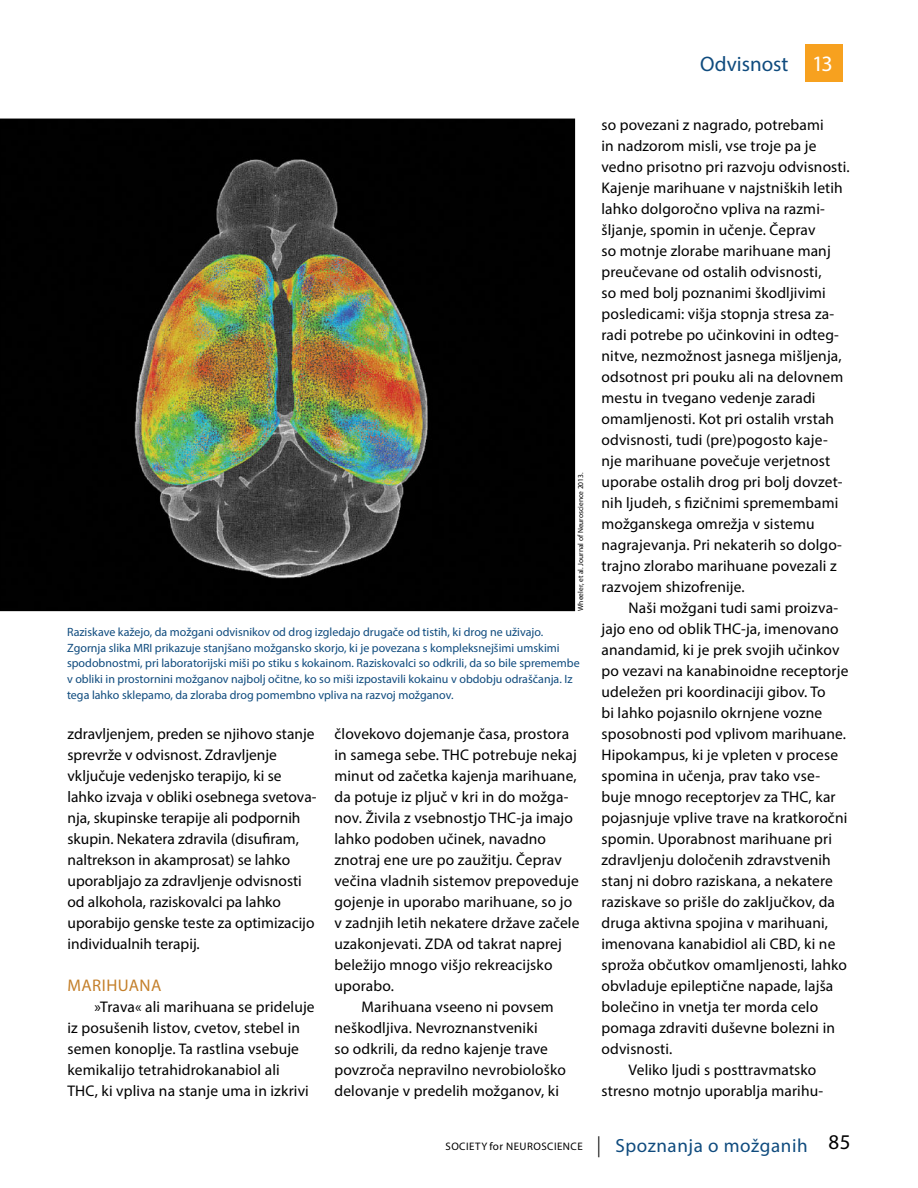
<style>
.page{position:relative;width:918px;height:1188px;background:#fff}
.page>*{position:absolute;margin:0;border:0;box-sizing:border-box;transform-origin:0 0}
.t1{font:21px "Myriad Pro";color:#0f4b7e}
.t2{font:21px "Myriad Pro";color:#000}
.t3{font:16.8px "Myriad Pro";letter-spacing:.03em;color:#c4802b}
.t4{font:15.45px/21px "Myriad Pro";letter-spacing:.01em;color:#000}
.t5{font:12px/15.8px "Myriad Pro";color:#0f4b7e}
.t6{font:10.95px "Myriad Pro";letter-spacing:.045em;color:#000}
.t7{font:7.5px "Myriad Pro";color:#000}
.s1{font-size:22.05px;color:#fff}
.s2{font-size:11.1px}
.s3{font-size:21px}
.s4{font-size:19.05px;color:#0f4b7e}
</style>
<div class="page">
<div style="left:805px;top:44px;width:37px;height:37px;background:#f7a11f"></div>
<img style="left:2px;top:121px;width:571px;height:488px">
<h1 class="t1" style="left:700px;top:56px;width:134px">Odvisnost <span class="s1">13</span></h1>
<p class="t7" style="left:578px;top:611px;width:140px;rotate:-90deg">Wheeler, et al. Journal of Neuroscience 2013.</p>
<p class="t5" style="left:67px;top:625px;width:514px">Raziskave kažejo, da možgani odvisnikov od drog izgledajo druga!e od tistih, ki drog ne uživajo.<br>Zgornja slika MRI prikazuje stanjšano možgansko skorjo, ki je povezana s kompleksnejšimi umskimi spodobnostmi, pri laboratorijski miši po stiku s kokainom. Raziskovalci so odkrili, da so bile spremembe v obliki in prostornini možganov najbolj o!itne, ko so miši izpostavili kokainu v obdobju odraš!anja. Iz tega lahko sklepamo, da zloraba drog pomembno vpliva na razvoj možganov.</p>
<p class="t4" style="left:67px;top:724px;width:251px">zdravljenjem, preden se njihovo stanje sprevrže v odvisnost. Zdravljenje vklju!uje vedenjsko terapijo, ki se lahko izvaja v obliki osebnega svetova&shy;nja, skupinske terapije ali podpornih skupin. Nekatera zdravila (disufiram, naltrekson in akamprosat) se lahko uporabljajo za zdravljenje odvisnosti od alkohola, raziskovalci pa lahko uporabijo genske teste za optimizacijo individualnih terapij.</p>
<p class="t3" style="left:68px;top:978px;width:95px">MARIHUANA</p>
<p class="t4" style="left:67px;top:997px;width:249px;text-indent:27px">»Trava« ali marihuana se prideluje iz posušenih listov, cvetov, stebel in semen konoplje. Ta rastlina vsebuje kemikalijo tetrahidrokanabiol ali<br>THC, ki vpliva na stanje uma in izkrivi</p>
<p class="t4" style="left:335px;top:723px;width:236px">!lovekovo dojemanje !asa, prostora</p>
<p class="t4" style="left:335px;top:745px;width:244px">in samega sebe. THC potrebuje nekaj</p>
<p class="t4" style="left:335px;top:766px;width:244px">minut od za!etka kajenja marihuane,</p>
<p class="t4" style="left:334px;top:787px;width:235px">da potuje iz plju! v kri in do možga-</p>
<p class="t4" style="left:335px;top:808px;width:240px">nov. %ivila z vsebnostjo THC-ja imajo</p>
<p class="t4" style="left:334px;top:829px;width:213px">lahko podoben u!inek, navadno</p>
<p class="t4" style="left:334px;top:850px;width:229px">znotraj ene ure po zaužitju. Čeprav</p>
<p class="t4" style="left:334px;top:871px;width:246px">ve!ina vladnih sistemov prepoveduje</p>
<p class="t4" style="left:334px;top:892px;width:239px">gojenje in uporabo marihuane, so jo</p>
<p class="t4" style="left:334px;top:913px;width:247px">v zadnjih letih nekatere države za!ele</p>
<p class="t4" style="left:334px;top:934px;width:229px">uzakonjevati. ZDA od takrat naprej</p>
<p class="t4" style="left:334px;top:955px;width:219px">beležijo mnogo višjo rekreacijsko</p>
<p class="t4" style="left:334px;top:976px;width:61px">uporabo.</p>
<p class="t4" style="left:362px;top:997px;width:194px">Marihuana vseeno ni povsem</p>
<p class="t4" style="left:334px;top:1018px;width:205px">neškodljiva. Nevroznanstveniki</p>
<p class="t4" style="left:334px;top:1039px;width:215px">so odkrili, da redno kajenje trave</p>
<p class="t4" style="left:334px;top:1060px;width:233px">povzro!a nepravilno nevrobiološko</p>
<p class="t4" style="left:334px;top:1081px;width:226px">delovanje v predelih možganov, ki</p>
<p class="t4" style="left:601px;top:115px;width:250px">so povezani z nagrado, potrebami<br>in nadzorom misli, vse troje pa je vedno prisotno pri razvoju odvisnosti.<br>Kajenje marihuane v najstniških letih lahko dolgoro!no vpliva na razmi&shy;šljanje, spomin in u!enje. Čeprav<br>so motnje zlorabe marihuane manj preu!evane od ostalih odvisnosti,<br>so med bolj poznanimi škodljivimi posledicami: višja stopnja stresa za&shy;radi potrebe po u!inkovini in odteg&shy;nitve, nezmožnost jasnega mišljenja, odsotnost pri pouku ali na delovnem mestu in tvegano vedenje zaradi omamljenosti. Kot pri ostalih vrstah odvisnosti, tudi (pre)pogosto kaje&shy;nje marihuane pove!uje verjetnost uporabe ostalih drog pri bolj dovzet&shy;nih ljudeh, s fizi!nimi spremembami možganskega omrežja v sistemu nagrajevanja. Pri nekaterih so dolgo&shy;trajno zlorabo marihuane povezali z razvojem shizofrenije.</p>
<p class="t4" style="left:629px;top:598px;width:211px">Naši možgani tudi sami proizva-</p>
<p class="t4" style="left:602px;top:619px;width:239px">jajo eno od oblik THC-ja, imenovano</p>
<p class="t4" style="left:602px;top:640px;width:240px">anandamid, ki je prek svojih u!inkov</p>
<p class="t4" style="left:602px;top:661px;width:248px">po vezavi na kanabinoidne receptorje</p>
<p class="t4" style="left:602px;top:682px;width:226px">udeležen pri koordinaciji gibov. To</p>
<p class="t4" style="left:602px;top:703px;width:222px">bi lahko pojasnilo okrnjene vozne</p>
<p class="t4" style="left:602px;top:724px;width:246px">sposobnosti pod vplivom marihuane.</p>
<p class="t4" style="left:602px;top:745px;width:238px">Hipokampus, ki je vpleten v procese</p>
<p class="t4" style="left:602px;top:766px;width:220px">spomina in u!enja, prav tako vse-</p>
<p class="t4" style="left:602px;top:787px;width:236px">buje mnogo receptorjev za THC, kar</p>
<p class="t4" style="left:602px;top:808px;width:247px">pojasnjuje vplive trave na kratkoro!ni</p>
<p class="t4" style="left:602px;top:829px;width:232px">spomin. Uporabnost marihuane pri</p>
<p class="t4" style="left:602px;top:850px;width:231px">zdravljenju dolo!enih zdravstvenih</p>
<p class="t4" style="left:602px;top:871px;width:233px">stanj ni dobro raziskana, a nekatere</p>
<p class="t4" style="left:602px;top:892px;width:235px">raziskave so prišle do zaklju!kov, da</p>
<p class="t4" style="left:602px;top:913px;width:228px">druga aktivna spojina v marihuani,</p>
<p class="t4" style="left:602px;top:934px;width:235px">imenovana kanabidiol ali CBD, ki ne</p>
<p class="t4" style="left:602px;top:955px;width:247px">sproža ob!utkov omamljenosti, lahko</p>
<p class="t4" style="left:602px;top:976px;width:233px">obvladuje epilepti!ne napade, lajša</p>
<p class="t4" style="left:602px;top:997px;width:218px">bole!ino in vnetja ter morda celo</p>
<p class="t4" style="left:602px;top:1018px;width:235px">pomaga zdraviti duševne bolezni in</p>
<p class="t4" style="left:602px;top:1039px;width:73px">odvisnosti.</p>
<p class="t4" style="left:629px;top:1060px;width:189px">Veliko ljudi s posttravmatsko</p>
<p class="t4" style="left:602px;top:1081px;width:223px">stresno motnjo uporablja marihu-</p>
<p class="t6" style="left:446px;top:1140px;width:364px">SOCIETY <span class="s2">for</span> NEUROSCIENCE <span class="s3">|</span> <span class="s4">Spoznanja o možganih</span></p>
<h1 class="t2" style="left:828px;top:1134px;width:24px">85</h1>
</div>
